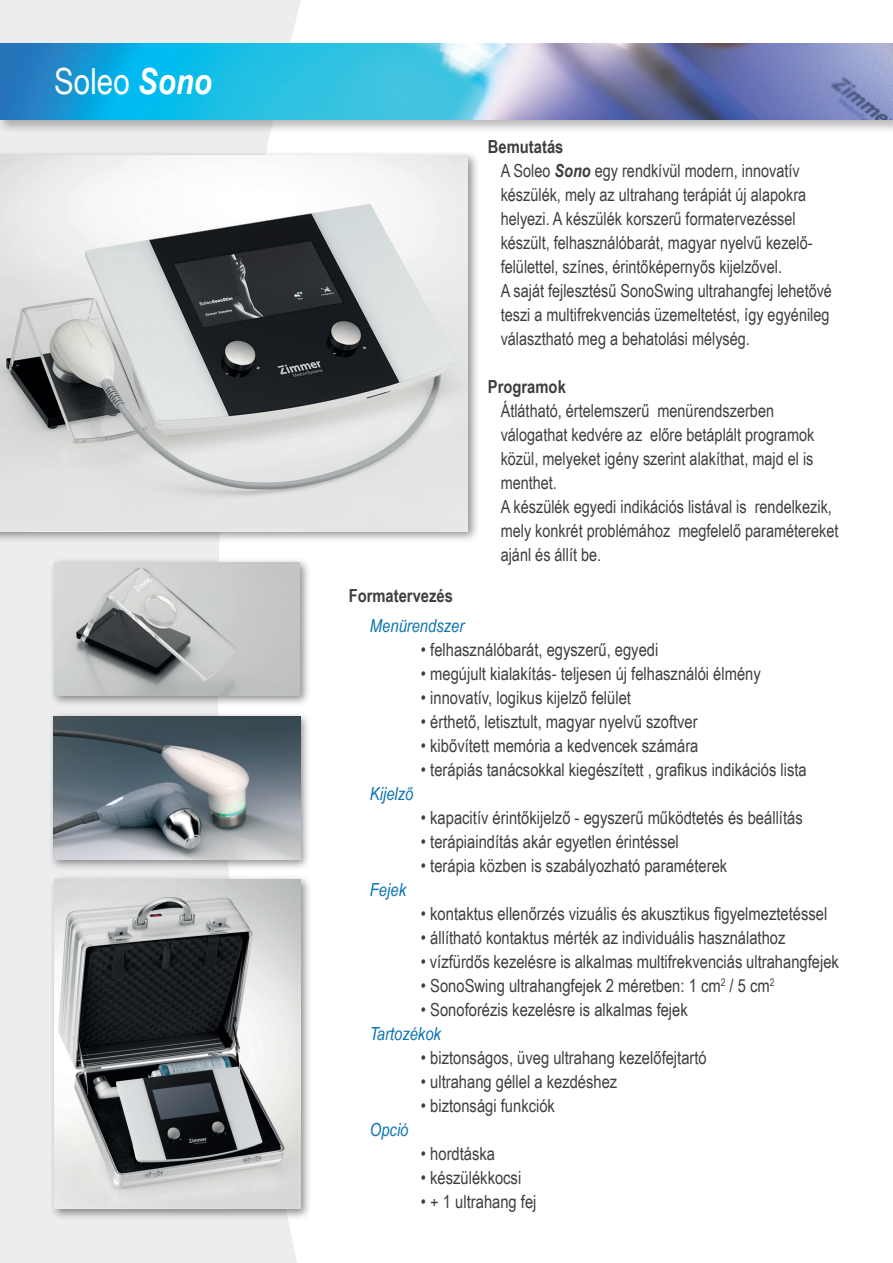
<style>
.page{position:relative;width:893px;height:1263px;background:#fff}
.page>*{position:absolute;margin:0;border:0;box-sizing:border-box;transform-origin:0 0}
.t1{font:36px "Arial Narrow";color:#fff}
.t2{font:18px/24px "Arial Narrow";color:#3e3e3f}
.t3{font:italic 18px "Arial Narrow";color:#0a73b1}
.t4{font:700 18px "Arial Narrow";color:#3e3e3f}
.s1{font-weight:700;font-style:italic}
.s2{font-weight:700}
</style>
<div class="page">
<div style="left:0;top:42px;width:893px;height:93px;background:#231f20;opacity:.3"></div>
<img style="left:0;top:43px;width:893px;height:76px">
<div style="left:49px;top:557px;width:262px;height:150px;background:#231f20;opacity:.5"></div>
<img style="left:54px;top:562px;width:246px;height:133px">
<div style="left:48px;top:711px;width:263px;height:159px;background:#231f20;opacity:.5"></div>
<img style="left:54px;top:717px;width:246px;height:142px">
<div style="left:49px;top:874px;width:263px;height:346px;background:#231f20;opacity:.5"></div>
<img style="left:54px;top:880px;width:246px;height:329px">
<div style="left:0;top:150px;width:480px;height:394px;background:#231f20;opacity:.5"></div>
<img style="left:0;top:155px;width:468px;height:376px">
<h1 class="t1" style="left:54px;top:55px;width:159px">Soleo <span class="s1">Sono</span></h1>
<p class="t2" style="left:501px;top:134px;width:333px;text-indent:-13px"><span class="s2">Bemutatás<br></span>A Soleo <span class="s1">Sono</span> egy rendkívül modern, innovatív készülék, mely az ultrahang terápiát új alapokra helyezi. A készülék korszerű formatervezéssel készült, felhasználóbarát, magyar nyelvű kezelő&shy;felülettel, színes, érintőképernyős kijelzővel.<br>A saját fejlesztésű SonoSwing ultrahangfej lehetővé teszi a multifrekvenciás üzemeltetést, így egyénileg választható meg a behatolási mélység.</p>
<p class="t4" style="left:488px;top:373px;width:79px">Programok</p>
<p class="t2" style="left:501px;top:398px;width:339px">Átlátható, értelemszerű menürendszerben válogathat kedvére az előre betáplált programok közül, melyeket igény szerint alakíthat, majd el is menthet.<br>A készülék egyedi indikációs listával is rendelkezik, mely konkrét problémához megfelelő paramétereket ajánl és állít be.</p>
<p class="t4" style="left:349px;top:582px;width:106px">Formatervezés</p>
<p class="t3" style="left:370px;top:613px;width:96px">Menürendszer</p>
<p class="t2" style="left:421px;top:637px;width:239px">• felhasználóbarát, egyszerű, egyedi</p>
<p class="t2" style="left:421px;top:661px;width:341px">• megújult kialakítás- teljesen új felhasználói élmény</p>
<p class="t2" style="left:421px;top:685px;width:212px">• innovatív, logikus kijelző felület</p>
<p class="t2" style="left:421px;top:709px;width:278px">• érthető, letisztult, magyar nyelvű szoftver</p>
<p class="t2" style="left:421px;top:733px;width:279px">• kibővített memória a kedvencek számára</p>
<p class="t2" style="left:421px;top:757px;width:387px">• terápiás tanácsokkal kiegészített , grafikus indikációs lista</p>
<p class="t3" style="left:370px;top:781px;width:45px">Kijelző</p>
<p class="t2" style="left:421px;top:805px;width:383px">• kapacitív érintőkijelző - egyszerű működtetés és beállítás</p>
<p class="t2" style="left:421px;top:829px;width:259px">• terápiaindítás akár egyetlen érintéssel</p>
<p class="t2" style="left:421px;top:853px;width:308px">• terápia közben is szabályozható paraméterek</p>
<p class="t3" style="left:370px;top:877px;width:38px">Fejek</p>
<p class="t2" style="left:421px;top:901px;width:408px">• kontaktus ellenőrzés vizuális és akusztikus figyelmeztetéssel</p>
<p class="t2" style="left:421px;top:925px;width:366px">• állítható kontaktus mérték az individuális használathoz</p>
<p class="t2" style="left:421px;top:949px;width:419px">• vízfürdős kezelésre is alkalmas multifrekvenciás ultrahangfejek</p>
<p class="t2" style="left:421px;top:973px;width:355px">• SonoSwing ultrahangfejek 2 méretben: 1 cm<sup>2</sup> / 5 cm<sup>2</sup></p>
<p class="t2" style="left:421px;top:997px;width:268px">• Sonoforézis kezelésre is alkalmas fejek</p>
<p class="t3" style="left:370px;top:1021px;width:73px">Tartozékok</p>
<p class="t2" style="left:421px;top:1045px;width:287px">• biztonságos, üveg ultrahang kezelőfejtartó</p>
<p class="t2" style="left:421px;top:1069px;width:198px">• ultrahang géllel a kezdéshez</p>
<p class="t2" style="left:421px;top:1093px;width:135px">• biztonsági funkciók</p>
<p class="t3" style="left:370px;top:1117px;width:40px">Opció</p>
<p class="t2" style="left:421px;top:1141px;width:76px">• hordtáska</p>
<p class="t2" style="left:421px;top:1165px;width:102px">• készülékkocsi</p>
<p class="t2" style="left:421px;top:1189px;width:117px">• + 1 ultrahang fej</p>
</div>
